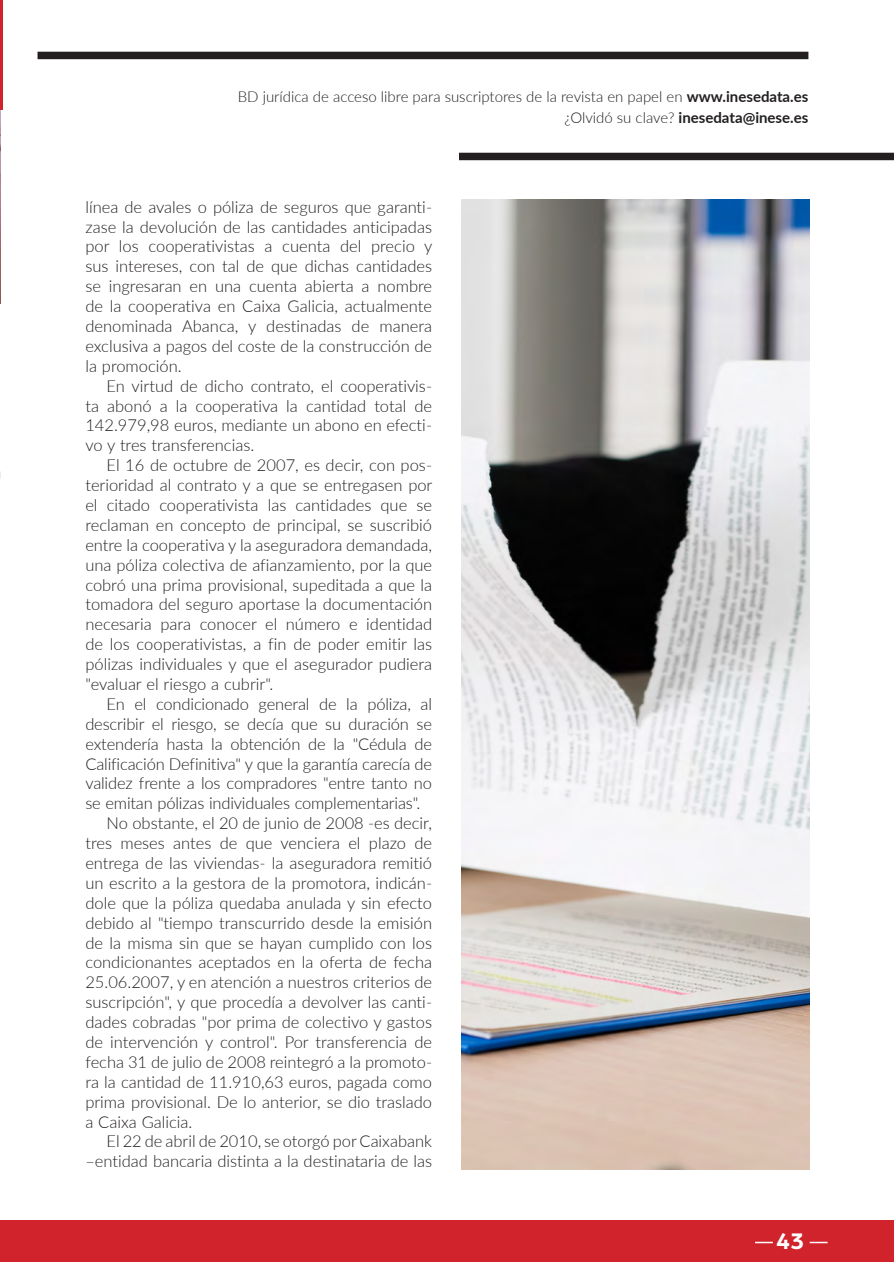
<style>
.page{position:relative;width:894px;height:1262px;background:#fff}
.page>*{position:absolute;margin:0;border:0;box-sizing:border-box;transform-origin:0 0}
.t1{font:700 24px "Arboria";color:#fff}
.t2{font:300 16.5px/20px "Lato";color:#231f20;text-align:justify}
.t3{font:300 15px/21.6px "Lato";color:#231f20;text-align:right}
.s1{font-weight:700}
</style>
<div class="page">
<div style="left:38px;top:52px;width:770px;height:7px;background:#231f20"></div>
<div style="left:459px;top:153px;width:434px;height:7px;background:#231f20"></div>
<div style="left:0;top:1219px;width:893px;height:43px;background:#d0232c"></div>
<svg style="left:755px;top:1241px;width:17px;height:2px"></svg>
<svg style="left:809px;top:1241px;width:18px;height:2px"></svg>
<img style="left:0;top:110px;width:1px;height:95px">
<hr style="left:0;top:205px;width:1px;height:98px;background:#231f20">
<hr style="left:0;top:0;width:3px;height:110px;background:#d0232c">
<img style="left:462px;top:199px;width:347px;height:970px">
<p class="t3" style="left:238px;top:85px;width:572px">BD jurídica de acceso libre para suscriptores de la revista en papel en <span class="s1">www.inesedata.es </span>¿Olvidó su clave? <span class="s1">inesedata@inese.es</span></p>
<p class="t2" style="left:85px;top:196px;width:348px">línea de avales o póliza de seguros que garanti&shy;zase la devolución de las cantidades anticipadas por los cooperativistas a cuenta del precio y sus intereses, con tal de que dichas cantidades se ingresaran en una cuenta abierta a nombre de la cooperativa en Caixa Galicia, actualmente denominada Abanca, y destinadas de manera exclusiva a pagos del coste de la construcción de la promoción.</p>
<p class="t2" style="left:85px;top:375px;width:348px;text-indent:21px">En virtud de dicho contrato, el cooperativis&shy;ta abonó a la cooperativa la cantidad total de 142.979,98 euros, mediante un abono en efecti&shy;vo y tres transferencias.</p>
<p class="t2" style="left:85px;top:455px;width:348px;text-indent:21px">El 16 de octubre de 2007, es decir, con pos&shy;terioridad al contrato y a que se entregasen por el citado cooperativista las cantidades que se reclaman en concepto de principal, se suscribió entre la cooperativa y la aseguradora demandada, una póliza colectiva de afianzamiento, por la que cobró una prima provisional, supeditada a que la tomadora del seguro aportase la documentación necesaria para conocer el número e identidad de los cooperativistas, a fin de poder emitir las pólizas individuales y que el asegurador pudiera "evaluar el riesgo a cubrir".</p>
<p class="t2" style="left:85px;top:693px;width:348px;text-indent:21px">En el condicionado general de la póliza, al describir el riesgo, se decía que su duración se extendería hasta la obtención de la "Cédula de Calificación Definitiva" y que la garantía carecía de validez frente a los compradores "entre tanto no se emitan pólizas individuales complementarias".</p>
<p class="t2" style="left:85px;top:812px;width:348px;text-indent:21px">No obstante, el 20 de junio de 2008 -es decir, tres meses antes de que venciera el plazo de entrega de las viviendas- la aseguradora remitió un escrito a la gestora de la promotora, indicán&shy;dole que la póliza quedaba anulada y sin efecto debido al "tiempo transcurrido desde la emisión de la misma sin que se hayan cumplido con los condicionantes aceptados en la oferta de fecha 25.06.2007, y en atención a nuestros criterios de suscripción", y que procedía a devolver las canti&shy;dades cobradas "por prima de colectivo y gastos de intervención y control". Por transferencia de fecha 31 de julio de 2008 reintegró a la promoto&shy;ra la cantidad de 11.910,63 euros, pagada como prima provisional. De lo anterior, se dio traslado a Caixa Galicia.</p>
<p class="t2" style="left:85px;top:1131px;width:348px;text-align:right">El 22 de abril de 2010, se otorgó por Caixabank –entidad bancaria distinta a la destinataria de las</p>
<h1 class="t1" style="left:775px;top:1224px;width:30px">43</h1>
</div>
